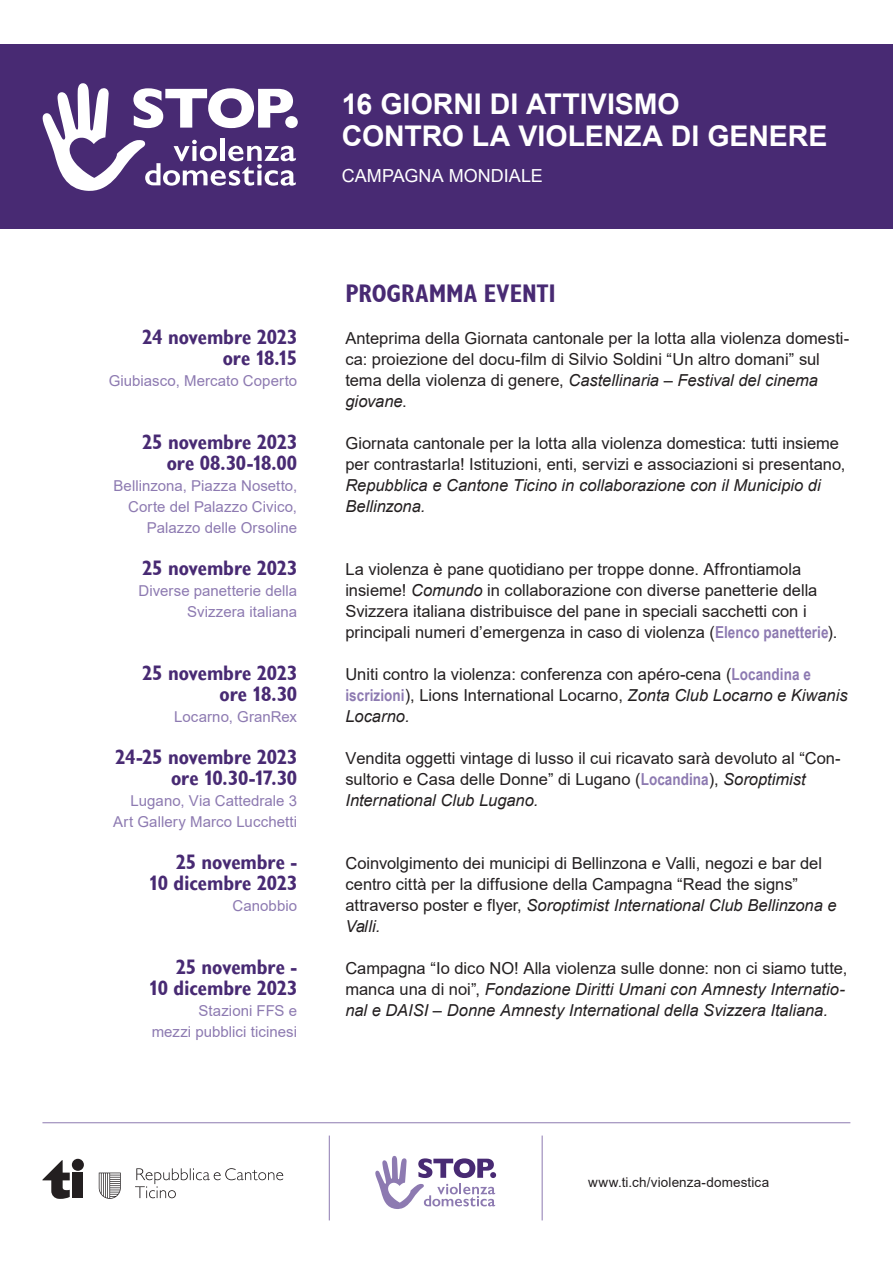
<style>
.page{position:relative;width:893px;height:1263px;background:#fff}
.page>*{position:absolute;margin:0;border:0;box-sizing:border-box;transform-origin:0 0}
.t1{font:700 28.5px/31.5px "Arial";color:#fff}
.t2{font:700 condensed 25.5px "Gill Sans Display MT Pro";letter-spacing:-.005em;color:#482a73}
.t3{font:700 condensed 21px/21px "Gill Sans Display MT Pro";letter-spacing:-.01em;color:#482a73;text-align:right}
.t4{font:18px "Arial";letter-spacing:.005em;color:#fff}
.t5{font:16.5px/21px "Arial";color:#231f20}
.t6{font:italic 16.5px/21px "Arial";color:#231f20}
.t7{font:15px/21px "Arial";letter-spacing:.005em;color:#8d7ab1;text-align:right}
.t8{font:13.5px "Arial";letter-spacing:.01em;color:#231f20}
.s1{font-style:italic}
.s2{font-family:"Arial Narrow";font-weight:700;color:#8d7ab1}
.s3{font-style:normal}
</style>
<div class="page">
<hr style="left:42px;top:1122px;width:808px;height:1px;background:#8d7ab1">
<svg style="left:375px;top:1156px;width:121px;height:53px"></svg>
<hr style="left:542px;top:1135px;width:1px;height:85px;background:#8d7ab1">
<hr style="left:329px;top:1135px;width:1px;height:85px;background:#8d7ab1">
<div style="left:73px;top:1172px;width:10px;height:26px;background:#231f20"></div>
<div style="left:72px;top:1159px;width:12px;height:12px;background:#231f20;border-radius:50%"></div>
<svg style="left:42px;top:1160px;width:28px;height:39px"></svg>
<svg style="left:99px;top:1172px;width:22px;height:27px"></svg>
<svg style="left:135px;top:1168px;width:148px;height:30px"></svg>
<div style="left:0;top:44px;width:893px;height:185px;background:#482a73"></div>
<svg style="left:42px;top:83px;width:256px;height:108px"></svg>
<p class="t3" style="left:142px;top:326px;width:156px">24 novembre 2023 ore 18.15</p>
<p class="t7" style="left:109px;top:370px;width:190px">Giubiasco, Mercato Coperto</p>
<p class="t3" style="left:142px;top:431px;width:156px">25 novembre 2023 ore 08.30-18.00</p>
<p class="t7" style="left:114px;top:475px;width:185px">Bellinzona, Piazza Nosetto,<br>Corte del Palazzo Civico,<br>Palazzo delle Orsoline</p>
<p class="t3" style="left:142px;top:557px;width:156px">25 novembre 2023</p>
<p class="t7" style="left:139px;top:580px;width:160px">Diverse panetterie della<br>Svizzera italiana</p>
<p class="t3" style="left:142px;top:662px;width:156px">25 novembre 2023 ore 18.30</p>
<p class="t7" style="left:174px;top:706px;width:124px">Locarno, GranRex</p>
<p class="t3" style="left:115px;top:746px;width:183px">24-25 novembre 2023 ore 10.30-17.30</p>
<p class="t7" style="left:113px;top:790px;width:185px">Lugano, Via Cattedrale 3<br>Art Gallery Marco Lucchetti</p>
<p class="t3" style="left:149px;top:851px;width:149px">25 novembre -<br>10 dicembre 2023</p>
<p class="t7" style="left:233px;top:895px;width:66px">Canobbio</p>
<p class="t3" style="left:149px;top:956px;width:149px">25 novembre -<br>10 dicembre 2023</p>
<p class="t7" style="left:152px;top:1000px;width:147px">Stazioni FFS e<br>mezzi pubblici ticinesi</p>
<h1 class="t1" style="left:342px;top:89px;width:487px">16 GIORNI DI ATTIVISMO<br>CONTRO LA VIOLENZA DI GENERE</h1>
<p class="t4" style="left:342px;top:163px;width:202px">CAMPAGNA MONDIALE</p>
<h2 class="t2" style="left:345px;top:278px;width:212px">PROGRAMMA EVENTI</h2>
<p class="t5" style="left:345px;top:327px;width:505px">Anteprima della Giornata cantonale per la lotta alla violenza domesti&shy;ca: proiezione del docu-film di Silvio Soldini “Un altro domani” sul tema della violenza di genere, <span class="s1">Castellinaria – Festival del cinema giovane</span>.</p>
<p class="t5" style="left:345px;top:432px;width:502px">Giornata cantonale per la lotta alla violenza domestica: tutti insieme per contrastarla! Istituzioni, enti, servizi e associazioni si presentano,</p>
<p class="t6" style="left:345px;top:475px;width:477px">Repubblica e Cantone Ticino in collaborazione con il Municipio di<br>Bellinzona.</p>
<p class="t5" style="left:345px;top:558px;width:493px">La violenza è pane quotidiano per troppe donne. Affrontiamola insieme! <span class="s1">Comundo</span> in collaborazione con diverse panetterie della Svizzera italiana distribuisce del pane in speciali sacchetti con i principali numeri d’emergenza in caso di violenza (<span class="s2">Elenco panetterie</span>).</p>
<p class="t5" style="left:345px;top:664px;width:504px">Uniti contro la violenza: conferenza con apéro-cena (<span class="s2">Locandina e iscrizioni</span>), Lions International Locarno, <span class="s1">Zonta Club Locarno e Kiwanis<br>Locarno.</span></p>
<p class="t5" style="left:345px;top:748px;width:497px">Vendita oggetti vintage di lusso il cui ricavato sarà devoluto al “Con&shy;sultorio e Casa delle Donne” di Lugano (<span class="s2">Locandina</span>), <span class="s1">Soroptimist<br>International Club Lugano.</span></p>
<p class="t5" style="left:345px;top:853px;width:493px">Coinvolgimento dei municipi di Bellinzona e Valli, negozi e bar del centro città per la diffusione della Campagna “Read the signs” attraverso poster e flyer, <span class="s1">Soroptimist International Club Bellinzona e Valli.</span></p>
<p class="t6" style="left:345px;top:958px;width:504px"><span class="s3">Campagna “Io dico NO! Alla violenza sulle donne: non ci siamo tutte, manca una di noi”,</span> Fondazione Diritti Umani con Amnesty Internatio&shy;nal e DAISI – Donne Amnesty International della Svizzera Italiana.</p>
<p class="t8" style="left:588px;top:1173px;width:182px">www.ti.ch/violenza-domestica</p>
</div>
